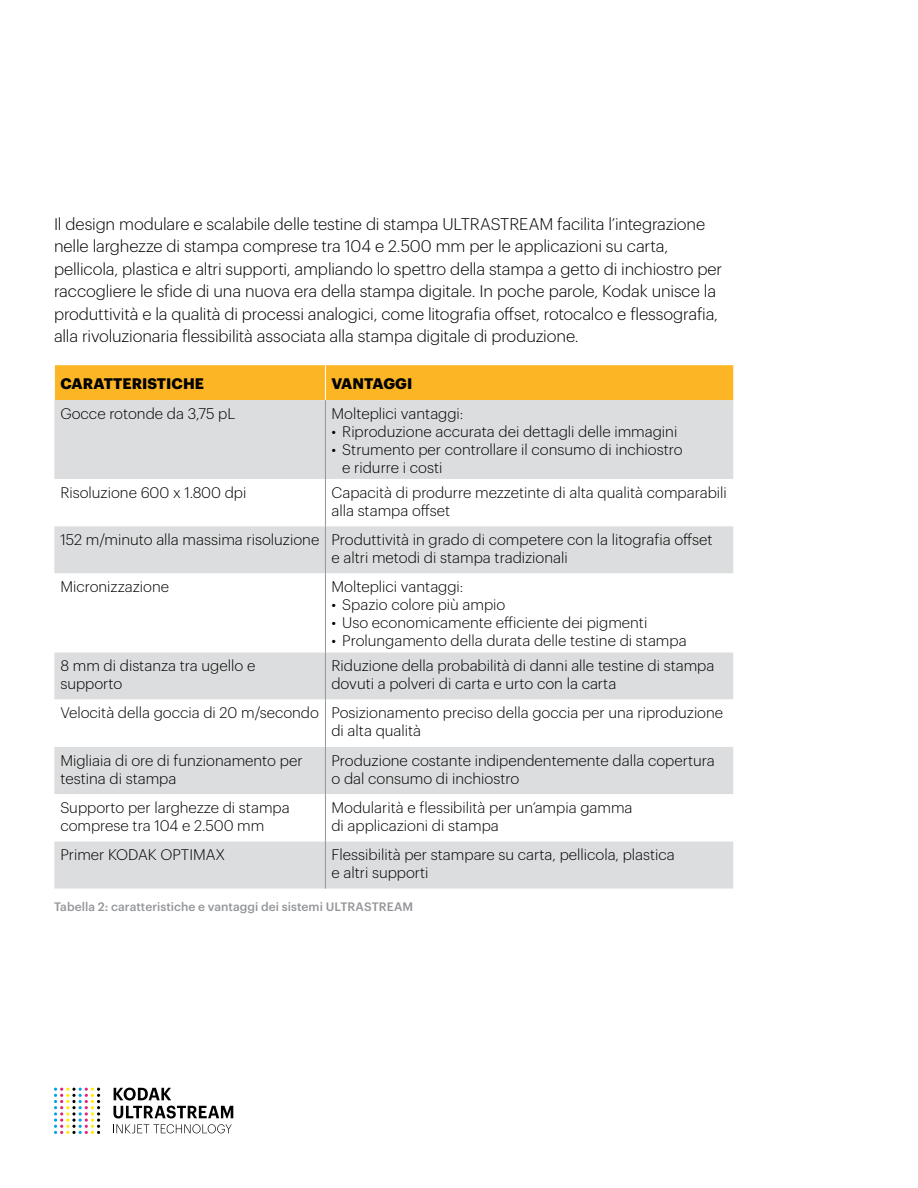
<style>
.page{position:relative;width:918px;height:1188px;background:#fff}
.page>*{position:absolute;margin:0;border:0;box-sizing:border-box;transform-origin:0 0}
.t1{font:300 16.5px/22.5px "Graphik";letter-spacing:-.01em;color:#000}
.t2{font:300 15px/18px "Graphik";color:#000}
.t3{font:700 15px "Graphik";letter-spacing:.005em;color:#000}
.t4{font:500 12px "Graphik";letter-spacing:.005em;color:#939598}
</style>
<div class="page">
<div style="left:55px;top:365px;width:678px;height:35px;background:#fcb524"></div>
<div style="left:54px;top:400px;width:679px;height:489px;background:#dcddde"></div>
<svg style="left:54px;top:479px;width:679px;height:362px"></svg>
<hr style="left:325px;top:400px;width:1px;height:79px;background:#939598">
<hr style="left:325px;top:479px;width:1px;height:47px;background:#939598">
<hr style="left:325px;top:526px;width:1px;height:47px;background:#939598">
<hr style="left:325px;top:573px;width:1px;height:79px;background:#939598">
<hr style="left:325px;top:652px;width:1px;height:48px;background:#939598">
<hr style="left:325px;top:700px;width:1px;height:47px;background:#939598">
<hr style="left:325px;top:747px;width:1px;height:47px;background:#939598">
<hr style="left:325px;top:794px;width:1px;height:47px;background:#939598">
<hr style="left:325px;top:841px;width:1px;height:48px;background:#939598">
<hr style="left:325px;top:365px;width:1px;height:35px;background:#fff">
<svg style="left:54px;top:1088px;width:46px;height:46px"></svg>
<svg style="left:113px;top:1088px;width:120px;height:30px"></svg>
<svg style="left:113px;top:1124px;width:119px;height:9px"></svg>
<p class="t1" style="left:54px;top:211px;width:670px">Il design modulare e scalabile delle testine di stampa ULTRASTREAM facilita l’integrazione nelle larghezze di stampa comprese tra 104 e 2.500 mm per le applicazioni su carta, pellicola, plastica e altri supporti, ampliando lo spettro della stampa a getto di inchiostro per raccogliere le sfide di una nuova era della stampa digitale. In poche parole, Kodak unisce la produttività e la qualità di processi analogici, come litografia offset, rotocalco e flessografia, alla rivoluzionaria flessibilità associata alla stampa digitale di produzione.</p>
<p class="t3" style="left:60px;top:372px;width:145px">CARATTERISTICHE</p>
<p class="t3" style="left:331px;top:372px;width:82px">VANTAGGI</p>
<p class="t2" style="left:60px;top:403px;width:177px">Gocce rotonde da 3,75 pL</p>
<p class="t2" style="left:331px;top:403px;width:134px">Molteplici vantaggi:</p>
<p class="t2" style="left:331px;top:421px;width:347px">• Riproduzione accurata dei dettagli delle immagini</p>
<p class="t2" style="left:342px;top:439px;width:342px;text-indent:-11px">• Strumento per controllare il consumo di inchiostro e ridurre i costi</p>
<p class="t2" style="left:60px;top:482px;width:188px">Risoluzione 600 x 1.800 dpi</p>
<p class="t2" style="left:331px;top:482px;width:397px">Capacità di produrre mezzetinte di alta qualità comparabili alla stampa offset</p>
<p class="t2" style="left:331px;top:529px;width:383px;text-indent:-271px">152 m/minuto alla massima risoluzione Produttività in grado di competere con la litografia offset e altri metodi di stampa tradizionali</p>
<p class="t2" style="left:60px;top:577px;width:110px">Micronizzazione</p>
<p class="t2" style="left:331px;top:577px;width:134px">Molteplici vantaggi:</p>
<p class="t2" style="left:331px;top:595px;width:176px">• Spazio colore più ampio</p>
<p class="t2" style="left:331px;top:613px;width:317px">• Uso economicamente efficiente dei pigmenti</p>
<p class="t2" style="left:331px;top:631px;width:357px">• Prolungamento della durata delle testine di stampa</p>
<p class="t2" style="left:60px;top:656px;width:196px">8 mm di distanza tra ugello e supporto</p>
<p class="t2" style="left:331px;top:656px;width:384px">Riduzione della probabilità di danni alle testine di stampa dovuti a polveri di carta e urto con la carta</p>
<p class="t2" style="left:331px;top:703px;width:393px;text-indent:-271px">Velocità della goccia di 20 m/secondo Posizionamento preciso della goccia per una riproduzione di alta qualità</p>
<p class="t2" style="left:60px;top:750px;width:244px">Migliaia di ore di funzionamento per testina di stampa</p>
<p class="t2" style="left:331px;top:750px;width:385px">Produzione costante indipendentemente dalla copertura o dal consumo di inchiostro</p>
<p class="t2" style="left:60px;top:797px;width:231px">Supporto per larghezze di stampa comprese tra 104 e 2.500 mm</p>
<p class="t2" style="left:331px;top:797px;width:303px">Modularità e flessibilità per un’ampia gamma di applicazioni di stampa</p>
<p class="t2" style="left:60px;top:845px;width:166px">Primer KODAK OPTIMAX</p>
<p class="t2" style="left:331px;top:845px;width:345px">Flessibilità per stampare su carta, pellicola, plastica e altri supporti</p>
<p class="t4" style="left:54px;top:897px;width:361px">Tabella 2: caratteristiche e vantaggi dei sistemi ULTRASTREAM</p>
</div>
